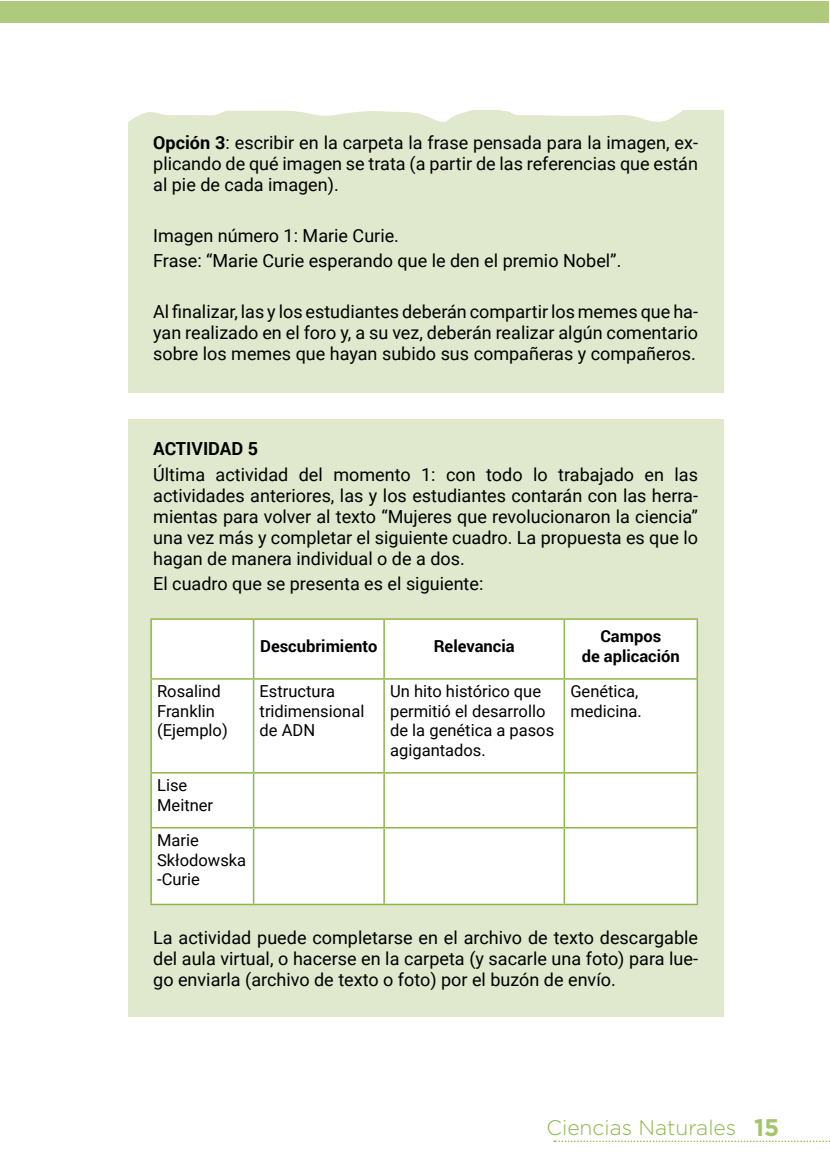
<style>
.page{position:relative;width:830px;height:1170px;background:#fff}
.page>*{position:absolute;margin:0;border:0;box-sizing:border-box;transform-origin:0 0}
.t1{font:300 21px "Gotham";color:#8db748}
.t2{font:18px/21px "Roboto";color:#000;text-align:justify}
.t3{font:700 18px "Roboto";color:#000}
.t4{font:16.5px/19.5px "Roboto";color:#000}
.t5{font:700 16.5px/19.5px "Roboto";color:#000;text-align:center}
.s1{font-weight:700}
.s2{font-weight:700;font-size:24px}
</style>
<div class="page">
<svg style="left:554px;top:1140px;width:275px;height:1px"></svg>
<div style="left:1px;top:1px;width:827px;height:22px;background:#afca7c"></div>
<div style="left:128px;top:111px;width:595px;height:282px;background:#e0e9cd"></div>
<div style="left:128px;top:420px;width:595px;height:596px;background:#e0e9cd"></div>
<div style="left:152px;top:619px;width:544px;height:284px;background:#fff"></div>
<hr style="left:150px;top:618px;width:103px;height:1px;background:#8db748">
<hr style="left:150px;top:619px;width:2px;height:59px;background:#8db748">
<hr style="left:253px;top:618px;width:131px;height:1px;background:#8db748">
<hr style="left:253px;top:619px;width:1px;height:59px;background:#8db748">
<hr style="left:384px;top:618px;width:180px;height:1px;background:#8db748">
<hr style="left:383px;top:619px;width:1px;height:59px;background:#8db748">
<hr style="left:564px;top:618px;width:133px;height:1px;background:#8db748">
<hr style="left:563px;top:619px;width:1px;height:59px;background:#8db748">
<hr style="left:696px;top:619px;width:1px;height:59px;background:#8db748">
<hr style="left:150px;top:678px;width:103px;height:1px;background:#8db748">
<hr style="left:150px;top:679px;width:2px;height:93px;background:#8db748">
<hr style="left:253px;top:678px;width:131px;height:1px;background:#8db748">
<hr style="left:253px;top:679px;width:1px;height:93px;background:#8db748">
<hr style="left:384px;top:678px;width:180px;height:1px;background:#8db748">
<hr style="left:383px;top:679px;width:1px;height:93px;background:#8db748">
<hr style="left:564px;top:678px;width:133px;height:1px;background:#8db748">
<hr style="left:563px;top:679px;width:1px;height:93px;background:#8db748">
<hr style="left:696px;top:679px;width:1px;height:93px;background:#8db748">
<hr style="left:150px;top:772px;width:103px;height:1px;background:#8db748">
<hr style="left:150px;top:773px;width:2px;height:54px;background:#8db748">
<hr style="left:253px;top:772px;width:131px;height:1px;background:#8db748">
<hr style="left:253px;top:773px;width:1px;height:54px;background:#8db748">
<hr style="left:384px;top:772px;width:180px;height:1px;background:#8db748">
<hr style="left:383px;top:773px;width:1px;height:54px;background:#8db748">
<hr style="left:564px;top:772px;width:133px;height:1px;background:#8db748">
<hr style="left:563px;top:773px;width:1px;height:54px;background:#8db748">
<hr style="left:696px;top:773px;width:1px;height:54px;background:#8db748">
<hr style="left:150px;top:827px;width:103px;height:1px;background:#8db748">
<hr style="left:150px;top:828px;width:2px;height:75px;background:#8db748">
<hr style="left:253px;top:827px;width:131px;height:1px;background:#8db748">
<hr style="left:253px;top:828px;width:1px;height:75px;background:#8db748">
<hr style="left:384px;top:827px;width:180px;height:1px;background:#8db748">
<hr style="left:383px;top:828px;width:1px;height:75px;background:#8db748">
<hr style="left:564px;top:827px;width:133px;height:1px;background:#8db748">
<hr style="left:563px;top:828px;width:1px;height:75px;background:#8db748">
<hr style="left:696px;top:828px;width:1px;height:75px;background:#8db748">
<hr style="left:150px;top:903px;width:103px;height:2px;background:#8db748">
<hr style="left:253px;top:903px;width:131px;height:2px;background:#8db748">
<hr style="left:384px;top:903px;width:180px;height:2px;background:#8db748">
<hr style="left:564px;top:903px;width:133px;height:2px;background:#8db748">
<svg style="left:128px;top:110px;width:557px;height:12px"></svg>
<p class="t2" style="left:153px;top:132px;width:546px"><span class="s1">Opción 3</span>: escribir en la carpeta la frase pensada para la imagen, ex&shy;plicando de qué imagen se trata (a partir de las referencias que están al pie de cada imagen).</p>
<p class="t2" style="left:153px;top:222px;width:469px;line-height:25.2px">Imagen número 1: Marie Curie.<br>Frase: “Marie Curie esperando que le den el premio Nobel”.</p>
<p class="t2" style="left:153px;top:300px;width:546px">Al finalizar, las y los estudiantes deberán compartir los memes que ha&shy;yan realizado en el foro y, a su vez, deberán realizar algún comentario sobre los memes que hayan subido sus compañeras y compañeros.</p>
<p class="t3" style="left:153px;top:436px;width:106px">ACTIVIDAD 5</p>
<p class="t2" style="left:153px;top:463px;width:546px">Última actividad del momento 1: con todo lo trabajado en las actividades anteriores, las y los estudiantes contarán con las herra&shy;mientas para volver al texto “Mujeres que revolucionaron la ciencia” una vez más y completar el siguiente cuadro. La propuesta es que lo hagan de manera individual o de a dos.</p>
<p class="t2" style="left:153px;top:572px;width:331px">El cuadro que se presenta es el siguiente:</p>
<p class="t5" style="left:260px;top:635px;width:119px">Descubrimiento</p>
<p class="t5" style="left:433px;top:635px;width:82px">Relevancia</p>
<p class="t5" style="left:581px;top:626px;width:100px">Campos<br>de aplicación</p>
<p class="t4" style="left:157px;top:681px;width:72px">Rosalind<br>Franklin (Ejemplo)</p>
<p class="t4" style="left:259px;top:681px;width:106px">Estructura tridimensional de ADN</p>
<p class="t4" style="left:390px;top:681px;width:165px">Un hito histórico que permitió el desarrollo de la genética a pasos agigantados.</p>
<p class="t4" style="left:570px;top:681px;width:73px">Genética, medicina.</p>
<p class="t4" style="left:157px;top:775px;width:57px">Lise<br>Meitner</p>
<p class="t4" style="left:157px;top:829px;width:90px">Marie<br>Skłodowska -Curie</p>
<p class="t2" style="left:153px;top:926px;width:546px">La actividad puede completarse en el archivo de texto descargable del aula virtual, o hacerse en la carpeta (y sacarle una foto) para lue&shy;go enviarla (archivo de texto o foto) por el buzón de envío.</p>
<p class="t1" style="left:546px;top:1114px;width:234px">Ciencias Naturales <span class="s2">15</span></p>
</div>
